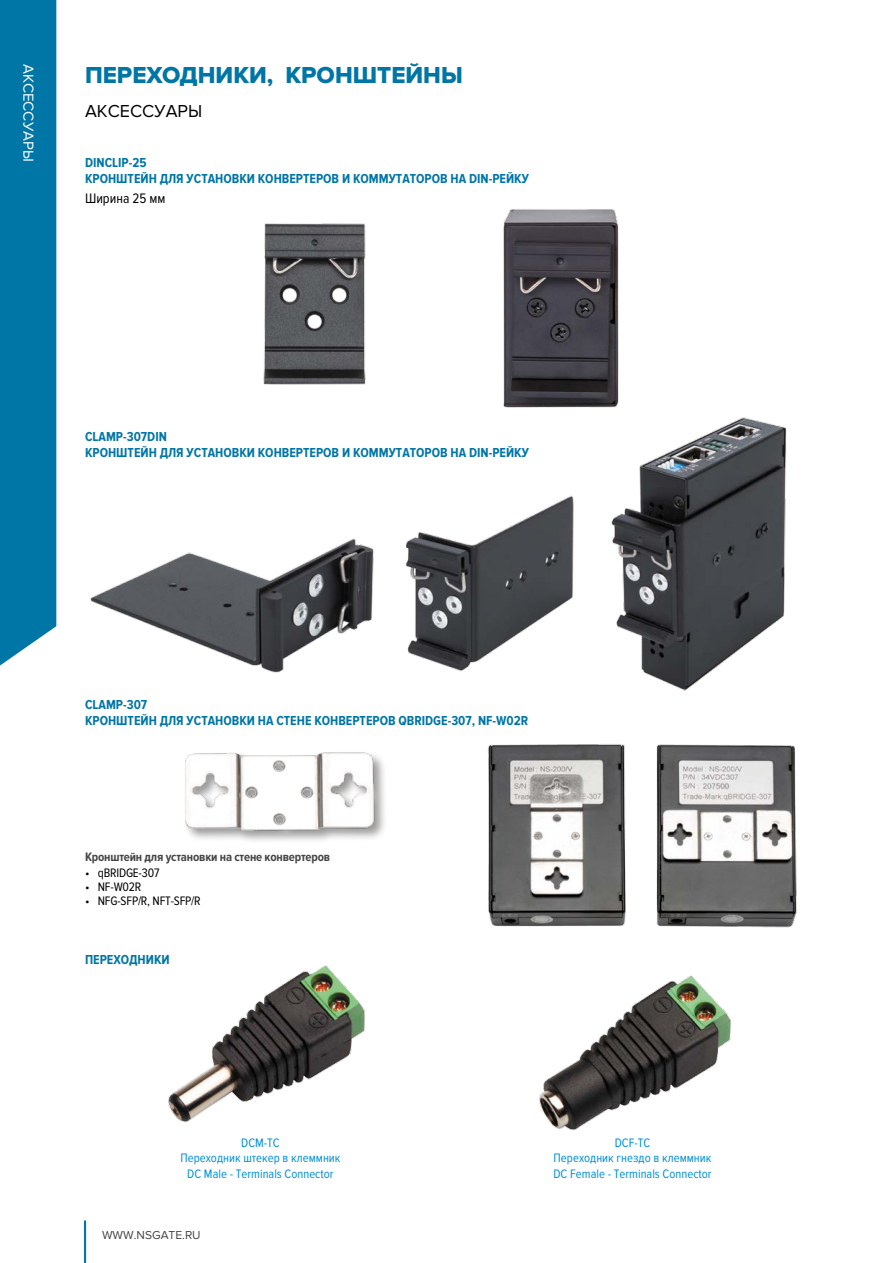
<style>
.page{position:relative;width:893px;height:1263px;background:#fff}
.page>*{position:absolute;margin:0;border:0;box-sizing:border-box;transform-origin:0 0}
.t1{font:24px "Proxima Nova Extrabld";color:#0076a6}
.t2{font:18px "Proxima Nova";color:#000}
.t3{font:15px "Proxima Nova";color:#fff}
.t4{font:14.25px "Proxima Nova Cond";color:#000}
.t5{font:700 13.5px/16.2px "Proxima Nova Cond";color:#0076a6}
.t6{font:12.75px/15.8px "Proxima Nova Cond";color:#0090d5;text-align:center}
.t7{font:12.75px "Proxima Nova Cond";letter-spacing:-.015em;color:#000}
.t8{font:700 12.75px "Proxima Nova Cond";letter-spacing:-.015em;color:#454545}
.t9{font:12px "Proxima Nova";color:#454545}
</style>
<div class="page">
<div style="left:0;top:0;width:56px;height:666px;background:#0076a6"></div>
<img style="left:168px;top:965px;width:197px;height:157px">
<img style="left:539px;top:975px;width:192px;height:156px">
<img style="left:488px;top:744px;width:309px;height:184px">
<div style="left:183px;top:750px;width:204px;height:94px;background:#000;opacity:.4"></div>
<img style="left:183px;top:750px;width:197px;height:84px">
<img style="left:263px;top:223px;width:103px;height:162px">
<img style="left:503px;top:209px;width:116px;height:199px">
<img style="left:90px;top:538px;width:284px;height:135px">
<img style="left:405px;top:495px;width:169px;height:176px">
<img style="left:611px;top:417px;width:176px;height:274px">
<hr style="left:84px;top:1220px;width:2px;height:43px;background:#0076a6">
<p class="t3" style="left:37px;top:64px;width:99px;rotate:90deg">АКСЕССУАРЫ</p>
<h1 class="t1" style="left:85px;top:61px;width:379px">Переходники, кронштейны</h1>
<h2 class="t2" style="left:85px;top:101px;width:119px">АКСЕССУАРЫ</h2>
<p class="t5" style="left:85px;top:154px;width:438px">DINCLIP-25<br>КРОНШТЕЙН ДЛЯ УСТАНОВКИ КОНВЕРТЕРОВ И КОММУТАТОРОВ НА DIN-РЕЙКУ</p>
<p class="t4" style="left:85px;top:190px;width:82px">Ширина 25 мм</p>
<p class="t5" style="left:85px;top:429px;width:16px">CLAMP</p>
<p class="t5" style="left:85px;top:429px;width:438px;text-indent:38px">-307DIN<br>КРОНШТЕЙН ДЛЯ УСТАНОВКИ КОНВЕРТЕРОВ И КОММУТАТОРОВ НА DIN-РЕЙКУ</p>
<p class="t5" style="left:85px;top:697px;width:16px">CLAMP</p>
<p class="t5" style="left:85px;top:697px;width:445px;text-indent:38px">-307<br>КРОНШТЕЙН ДЛЯ УСТАНОВКИ НА СТЕНЕ КОНВЕРТЕРОВ QBRIDGE-307, NF-W02R</p>
<p class="t8" style="left:85px;top:849px;width:247px">КРОНШТЕЙН ДЛЯ УСТАНОВКИ НА СТЕНЕ КОНВЕРТЕРОВ</p>
<p class="t7" style="left:85px;top:866px;width:76px">• qBRIDGE-307</p>
<p class="t7" style="left:85px;top:880px;width:58px">• NF-W02R</p>
<p class="t7" style="left:85px;top:894px;width:117px">• NFG-SFP/R, NFT-SFP/R</p>
<p class="t5" style="left:85px;top:952px;width:86px">ПЕРЕХОДНИКИ</p>
<p class="t6" style="left:180px;top:1135px;width:161px">DCM-TC<br>Переходник штекер в клеммник<br>DC Male - Terminals Connector</p>
<p class="t6" style="left:553px;top:1135px;width:160px">DCF-TC<br>Переходник гнездо в клеммник<br>DC Female - Terminals Connector</p>
<p class="t9" style="left:102px;top:1228px;width:100px">WWW.NSGATE.RU</p>
</div>
